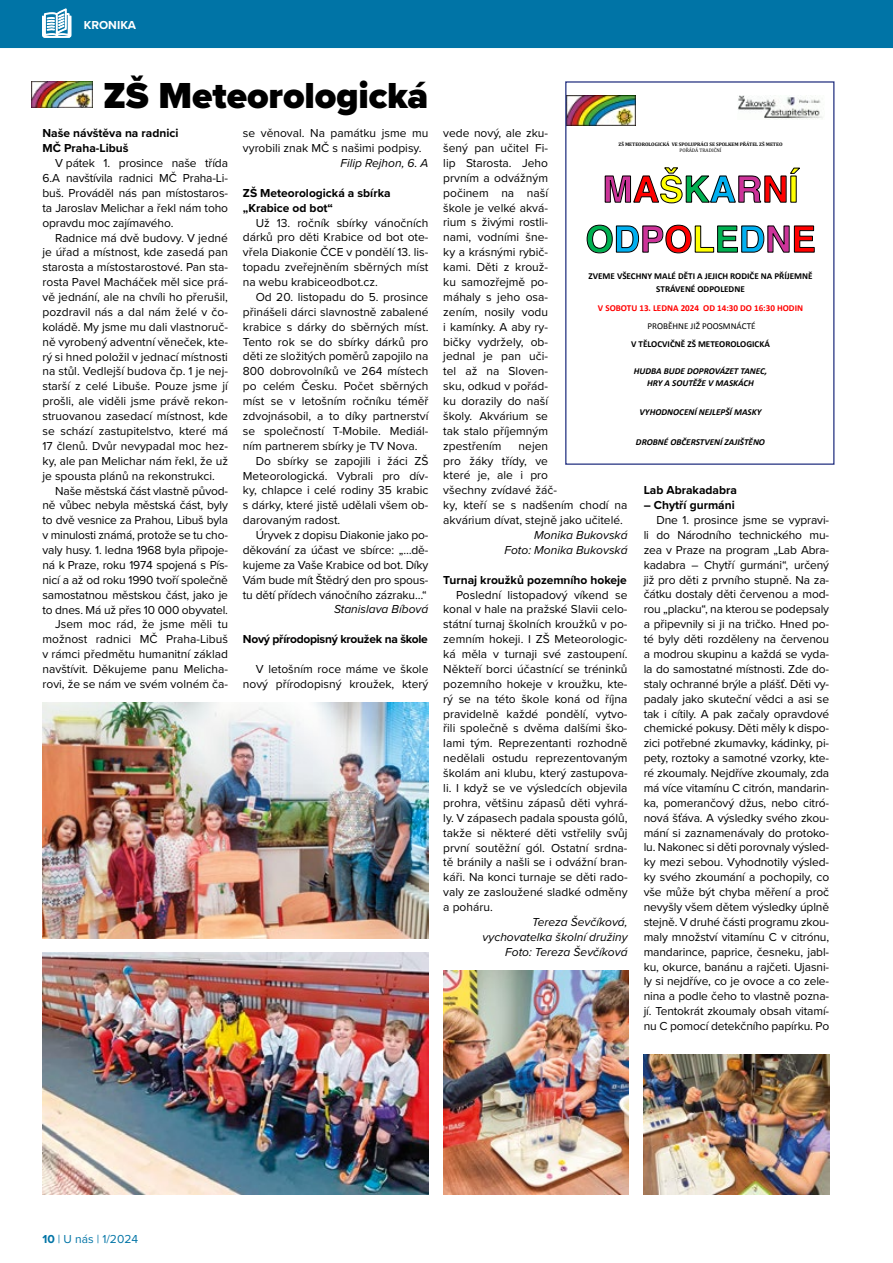
<style>
.page{position:relative;width:893px;height:1263px;background:#fff}
.page>*{position:absolute;margin:0;border:0;box-sizing:border-box;transform-origin:0 0}
.t1{font:900 37.5px "Proxima Nova";letter-spacing:-.005em;color:#000}
.t2{font:700 36.3px/49.9px "Helvetica";color:#c39;text-align:center}
.t3{font:12px/14.9px "Proxima Nova";color:#000;text-align:justify}
.t4{font:700 12px/14.9px "Proxima Nova";color:#000}
.t5{font:italic 12px/14.9px "Proxima Nova";color:#000;text-align:right}
.t6{font:700 12px "Proxima Nova";letter-spacing:-.025em;color:#000}
.t7{font:12px "Proxima Nova";color:#0074a6}
.t8{font:700 12px "Proxima Nova";color:#fff}
.t9{font:italic 700 9.15px/11.6px "Calibri";color:#000;text-align:center}
.t10{font:700 9.15px/13px "Calibri";color:#000;text-align:center}
.t11{font:700 9.15px "Calibri";color:#f00}
.t12{font:9.15px "Calibri";color:#000}
.t13{font:700 5.1px "Cambria";color:#000}
.t14{font:5.1px "Cambria";color:#000}
.s1{color:#f00}
.s2{color:#ff0}
.s3{color:#00b050}
.s4{color:#00b0f0}
.s5{font-weight:700}
</style>
<div class="page">
<div style="left:0;top:0;width:893px;height:48px;background:#0074a6"></div>
<svg style="left:42px;top:8px;width:29px;height:30px"></svg>
<img style="left:31px;top:81px;width:61px;height:27px">
<img style="left:42px;top:703px;width:386px;height:236px">
<img style="left:42px;top:952px;width:386px;height:242px">
<img style="left:644px;top:1055px;width:185px;height:139px">
<img style="left:443px;top:971px;width:186px;height:223px">
<svg style="left:587px;top:167px;width:228px;height:86px"></svg>
<img style="left:738px;top:96px;width:85px;height:24px">
<img style="left:567px;top:95px;width:68px;height:30px">
<div style="left:565px;top:81px;width:269px;height:384px;border:1px solid #283583"></div>
<p class="t8" style="left:84px;top:16px;width:54px">KRONIKA</p>
<h1 class="t1" style="left:104px;top:67px;width:326px">ZŠ Meteorologická</h1>
<p class="t4" style="left:43px;top:126px;width:137px">Naše návštěva na radnici<br>MČ Praha-Libuš</p>
<p class="t3" style="left:43px;top:155px;width:187px;text-indent:13px">V pátek 1. prosince naše třída 6.A navštívila radnici MČ Praha-Li&shy;buš. Prováděl nás pan místostaros&shy;ta Jaroslav Melichar a řekl nám toho opravdu moc zajímavého.</p>
<p class="t3" style="left:43px;top:230px;width:187px;text-indent:13px">Radnice má dvě budovy. V jedné je úřad a místnost, kde zasedá pan starosta a místostarostové. Pan sta&shy;rosta Pavel Macháček měl sice prá&shy;vě jednání, ale na chvíli ho přerušil, pozdravil nás a dal nám želé v čo&shy;koládě. My jsme mu dali vlastnoruč&shy;ně vyrobený adventní věneček, kte&shy;rý si hned položil v jednací místnosti na stůl. Vedlejší budova čp. 1 je nej&shy;starší z celé Libuše. Pouze jsme jí prošli, ale viděli jsme právě rekon&shy;struovanou zasedací místnost, kde se schází zastupitelstvo, které má 17 členů. Dvůr nevypadal moc hez&shy;ky, ale pan Melichar nám řekl, že už je spousta plánů na rekonstrukci.</p>
<p class="t3" style="left:43px;top:482px;width:187px;text-align:right">Naše městská část vlastně původ&shy;ně vůbec nebyla městská část, byly to dvě vesnice za Prahou, Libuš byla v minulosti známá, protože se tu cho&shy;valy husy. 1. ledna 1968 byla připoje&shy;ná k Praze, roku 1974 spojená s Pís&shy;nicí a až od roku 1990 tvoří společně samostatnou městskou část, jako je to dnes. Má už přes 10 000 obyvatel.<br>Jsem moc rád, že jsme měli tu možnost radnici MČ Praha-Libuš v rámci předmětu humanitní základ navštívit. Děkujeme panu Melicha&shy;rovi, že se nám ve svém volném ča-</p>
<p class="t3" style="left:243px;top:125px;width:187px">se věnoval. Na památku jsme mu vyrobili znak MČ s našimi podpisy.</p>
<p class="t5" style="left:340px;top:155px;width:89px">Filip Rejhon, 6. A</p>
<p class="t4" style="left:243px;top:185px;width:149px">ZŠ Meteorologická a sbírka „Krabice od bot“</p>
<p class="t3" style="left:243px;top:215px;width:187px;text-indent:13px">Už 13. ročník sbírky vánočních dárků pro děti Krabice od bot ote&shy;vřela Diakonie ČCE v pondělí 13. lis&shy;topadu zveřejněním sběrných míst na webu krabiceodbot.cz.</p>
<p class="t3" style="left:256px;top:289px;width:174px">Od 20. listopadu do 5. prosince</p>
<p class="t3" style="left:243px;top:304px;width:187px">přinášeli dárci slavnostně zabalené</p>
<p class="t3" style="left:243px;top:319px;width:187px">krabice s dárky do sběrných míst.</p>
<p class="t3" style="left:243px;top:334px;width:187px">Tento rok se do sbírky dárků pro</p>
<p class="t3" style="left:243px;top:349px;width:187px">děti ze složitých poměrů zapojilo na</p>
<p class="t3" style="left:243px;top:363px;width:187px">800 dobrovolníků ve 264 místech</p>
<p class="t3" style="left:243px;top:378px;width:187px">po celém Česku. Počet sběrných</p>
<p class="t3" style="left:243px;top:393px;width:187px">míst se v letošním ročníku téměř</p>
<p class="t3" style="left:243px;top:408px;width:187px">zdvojnásobil, a to díky partnerství</p>
<p class="t3" style="left:243px;top:423px;width:187px">se společností T-Mobile. Mediál-</p>
<p class="t3" style="left:243px;top:438px;width:176px">ním partnerem sbírky je TV Nova.</p>
<p class="t3" style="left:256px;top:453px;width:174px">Do sbírky se zapojili i žáci ZŠ</p>
<p class="t3" style="left:243px;top:468px;width:187px">Meteorologická. Vybrali pro dív-</p>
<p class="t3" style="left:243px;top:482px;width:187px">ky, chlapce i celé rodiny 35 krabic</p>
<p class="t3" style="left:243px;top:497px;width:187px">s dárky, které jistě udělali všem ob-</p>
<p class="t3" style="left:243px;top:512px;width:99px">darovaným radost.</p>
<p class="t3" style="left:256px;top:527px;width:174px">Úryvek z dopisu Diakonie jako po-</p>
<p class="t3" style="left:243px;top:542px;width:187px">děkování za účast ve sbírce: „…dě-</p>
<p class="t3" style="left:243px;top:557px;width:187px">kujeme za Vaše Krabice od bot. Díky</p>
<p class="t3" style="left:243px;top:572px;width:187px">Vám bude mít Štědrý den pro spous-</p>
<p class="t3" style="left:243px;top:587px;width:186px">tu dětí přídech vánočního zázraku…“</p>
<p class="t5" style="left:334px;top:601px;width:96px">Stanislava Bíbová</p>
<p class="t6" style="left:243px;top:630px;width:186px">Nový přírodopisný kroužek na škole</p>
<p class="t3" style="left:243px;top:661px;width:187px;text-align:right">V letošním roce máme ve škole nový přírodopisný kroužek, který</p>
<p class="t3" style="left:443px;top:125px;width:106px">vede nový, ale zku&shy;šený pan učitel Fi&shy;lip Starosta. Jeho prvním a odvážným počinem na naší škole je velké akvá&shy;rium s živými rostli&shy;nami, vodními šne&shy;ky a krásnými rybič&shy;kami. Děti z krouž&shy;ku samozřejmě po&shy;máhaly s jeho osa&shy;zením, nosily vodu i kamínky. A aby ry&shy;bičky vydržely, ob&shy;jednal je pan uči&shy;tel až na Sloven&shy;sku, odkud v pořád&shy;ku dorazily do naší školy. Akvárium se tak stalo příjemným zpestřením</p>
<p class="t13" style="left:618px;top:141px;width:166px">ZŠ METEOROLOGICKÁ VE SPOLUPRÁCI SE SPOLKEM PŘÁTEL ZŠ METEO</p>
<p class="t14" style="left:679px;top:148px;width:45px">POR%A'DA' TRADIC%NI'</p>
<h2 class="t2" style="left:585px;top:168px;width:232px">M<span class="s1">A</span><span class="s2">Š</span><span class="s3">K</span><span class="s4">A</span>R<span class="s1">N</span><span class="s2">Í<br></span><span class="s3">O</span><span class="s4">D</span>P<span class="s1">O</span><span class="s2">L</span><span class="s3">E</span><span class="s4">D</span>N<span class="s1">E</span></h2>
<p class="t10" style="left:588px;top:270px;width:226px">ZVEME VŠECHNY MALÉ DĚTI A JEJICH RODIČE NA PŘÍJEMNĚ<br>STRÁVENÉ ODPOLEDNE</p>
<p class="t11" style="left:598px;top:301px;width:207px">V SOBOTU 13. LEDNA 2024 OD 14:30 DO 16:30 HODIN</p>
<p class="t12" style="left:648px;top:319px;width:109px">PROBĚHNE JIŽ POOSMNÁCTÉ</p>
<p class="t10" style="left:631px;top:337px;width:140px">V TĚLOCVIČNĚ ZŠ METEOROLOGICKÁ</p>
<p class="t9" style="left:634px;top:365px;width:135px">HUDBA BUDE DOPROVÁZET TANEC,<br>HRY A SOUTĚŽE V MASKÁCH</p>
<p class="t9" style="left:640px;top:406px;width:123px">VYHODNOCENÍ NEJLEPŠÍ MASKY</p>
<p class="t9" style="left:636px;top:436px;width:131px">DROBNÉ OBČERSTVENÍ ZAJIŠTĚNO</p>
<p class="t3" style="left:443px;top:438px;width:186px;text-align:left;text-indent:75px">nejen<br>pro žáky třídy, ve<br>které je, ale i pro<br>všechny zvídavé žáč-<br>ky, kteří se s nadšením chodí na akvárium dívat, stejně jako učitelé.</p>
<p class="t5" style="left:504px;top:527px;width:125px">Monika Bukovská<br>Foto: Monika Bukovská</p>
<p class="t4" style="left:443px;top:572px;width:185px">Turnaj kroužků pozemního hokeje</p>
<p class="t3" style="left:443px;top:587px;width:186px;text-indent:13px">Poslední listopadový víkend se konal v hale na pražské Slavii celo&shy;státní turnaj školních kroužků v po&shy;zemním hokeji. I ZŠ Meteorologic&shy;ká měla v turnaji své zastoupení.<br>Někteří borci účastnící se tréninků pozemního hokeje v kroužku, kte&shy;rý se na této škole koná od října pravidelně každé pondělí, vytvo&shy;řili společně s dvěma dalšími ško&shy;lami tým. Reprezentanti rozhodně nedělali ostudu reprezentovaným školám ani klubu, který zastupova&shy;li. I když se ve výsledcích objevila prohra, většinu zápasů děti vyhrá&shy;ly. V zápasech padala spousta gólů, takže si některé děti vstřelily svůj první soutěžní gól. Ostatní srdna&shy;tě bránily a našli se i odvážní bran&shy;káři. Na konci turnaje se děti rado&shy;valy ze zasloužené sladké odměny a poháru.</p>
<p class="t5" style="left:483px;top:914px;width:146px">Tereza Ševčíková, vychovatelka školní družiny<br>Foto: Tereza Ševčíková</p>
<p class="t4" style="left:644px;top:483px;width:95px">Lab Abrakadabra</p>
<p class="t4" style="left:644px;top:497px;width:93px">– Chytří gurmáni</p>
<p class="t3" style="left:644px;top:512px;width:187px;text-indent:13px">Dne 1. prosince jsme se vypravi&shy;li do Národního technického mu&shy;zea v Praze na program „Lab Abra&shy;kadabra – Chytří gurmáni“, určený již pro děti z prvního stupně. Na za&shy;čátku dostaly děti červenou a mod&shy;rou „placku“, na kterou se podepsaly a připevnily si ji na tričko. Hned po&shy;té byly děti rozděleny na červenou a modrou skupinu a každá se vyda&shy;la do samostatné místnosti. Zde do&shy;staly ochranné brýle a plášť. Děti vy&shy;padaly jako skuteční vědci a asi se tak i cítily. A pak začaly opravdové chemické pokusy. Děti měly k dispo&shy;zici potřebné zkumavky, kádinky, pi&shy;pety, roztoky a samotné vzorky, kte&shy;ré zkoumaly. Nejdříve zkoumaly, zda má více vitamínu C citrón, mandarin&shy;ka, pomerančový džus, nebo citró&shy;nová šťáva. A výsledky svého zkou&shy;mání si zaznamenávaly do protoko&shy;lu. Nakonec si děti porovnaly výsled&shy;ky mezi sebou. Vyhodnotily výsled&shy;ky svého zkoumání a pochopily, co vše může být chyba měření a proč nevyšly všem dětem výsledky úplně stejně. V druhé části programu zkou&shy;maly množství vitamínu C v citrónu, mandarince, paprice, česneku, jabl&shy;ku, okurce, banánu a rajčeti. Ujasni&shy;ly si nejdříve, co je ovoce a co zele&shy;nina a podle čeho to vlastně pozna&shy;jí. Tentokrát zkoumaly obsah vitamí&shy;nu C pomocí detekčního papírku. Po</p>
<p class="t7" style="left:43px;top:1230px;width:97px"><span class="s5">10</span> | U nás | 1/2024</p>
</div>
